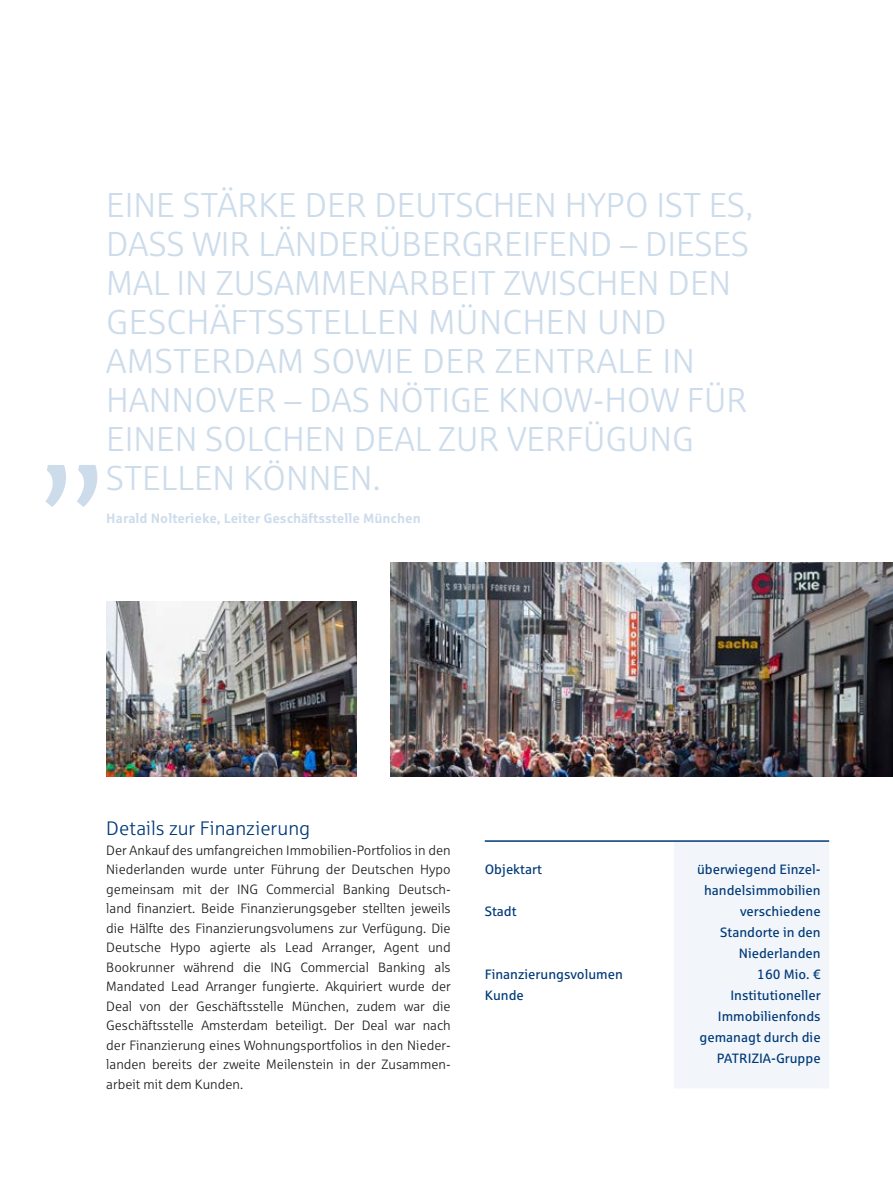
<style>
.page{position:relative;width:893px;height:1191px;background:#fff}
.page>*{position:absolute;margin:0;border:0;box-sizing:border-box;transform-origin:0 0}
.t1{font:300 188.4px "Sparkasse";color:#cddceb}
.t2{font:300 34.5px/39px "Sparkasse";color:#cddceb}
.t3{font:19.5px "Sparkasse Lt";color:#003978}
.t4{font:13.5px/19.5px "Sparkasse Lt";color:#1a1a18;text-align:justify}
.t5{font:13.5px/21px "Sparkasse";color:#003978}
.t6{font:700 13.5px "Sparkasse";color:#cddceb}
</style>
<div class="page">
<div style="left:674px;top:841px;width:155px;height:247px;background:#f2f6fa"></div>
<hr style="left:485px;top:840px;width:189px;height:1px;background:#003978">
<hr style="left:674px;top:840px;width:155px;height:1px;background:#003978">
<img style="left:390px;top:562px;width:502px;height:214px">
<img style="left:106px;top:601px;width:250px;height:175px">
<p class="t2" style="left:106px;top:185px;width:648px">EINE STÄRKE DER DEUTSCHEN HYPO IST ES, DASS WIR LÄNDERÜBERGREIFEND – DIESES MAL IN ZUSAMMENARBEIT ZWISCHEN DEN GESCHÄFTSSTELLEN MÜNCHEN UND AMSTERDAM SOWIE DER ZENTRALE IN HANNOVER – DAS NÖTIGE KNOW-HOW FÜR EINEN SOLCHEN DEAL ZUR VERFÜGUNG</p>
<h1 class="t1" style="left:36px;top:313px;width:73px">„</h1>
<h2 class="t2" style="left:106px;top:458px;width:276px">STELLEN KÖNNEN.</h2>
<p class="t6" style="left:106px;top:510px;width:316px">Harald Nolterieke, Leiter Geschäftsstelle München</p>
<h3 class="t3" style="left:106px;top:816px;width:205px">Details zur Finanzierung</h3>
<p class="t4" style="left:106px;top:840px;width:346px">Der Ankauf des umfangreichen Immobilien-Portfolios in den Niederlanden wurde unter Führung der Deutschen Hypo gemeinsam mit der ING Commercial Banking Deutsch&shy;land finanziert. Beide Finanzierungsgeber stellten jeweils die Hälfte des Finanzierungsvolumens zur Verfügung. Die Deutsche Hypo agierte als Lead Arranger, Agent und Bookrunner während die ING Commercial Banking als Mandated Lead Arranger fungierte. Akquiriert wurde der Deal von der Geschäftsstelle München, zudem war die Geschäftsstelle Amsterdam beteiligt. Der Deal war nach der Finanzierung eines Wohnungsportfolios in den Nieder&shy;landen bereits der zweite Meilenstein in der Zusammen&shy;arbeit mit dem Kunden.</p>
<p class="t5" style="left:485px;top:859px;width:59px">Objektart</p>
<p class="t5" style="left:485px;top:901px;width:33px">Stadt</p>
<p class="t5" style="left:485px;top:964px;width:140px">Finanzierungsvolumen<br>Kunde</p>
<p class="t5" style="left:697px;top:859px;width:125px;text-align:right">überwiegend Einzel&shy;handelsimmobilien verschiedene<br>Standorte in den<br>Niederlanden<br>160 Mio. €<br>Institutioneller<br>Immobilienfonds gemanagt durch die<br>PATRIZIA-Gruppe</p>
</div>
